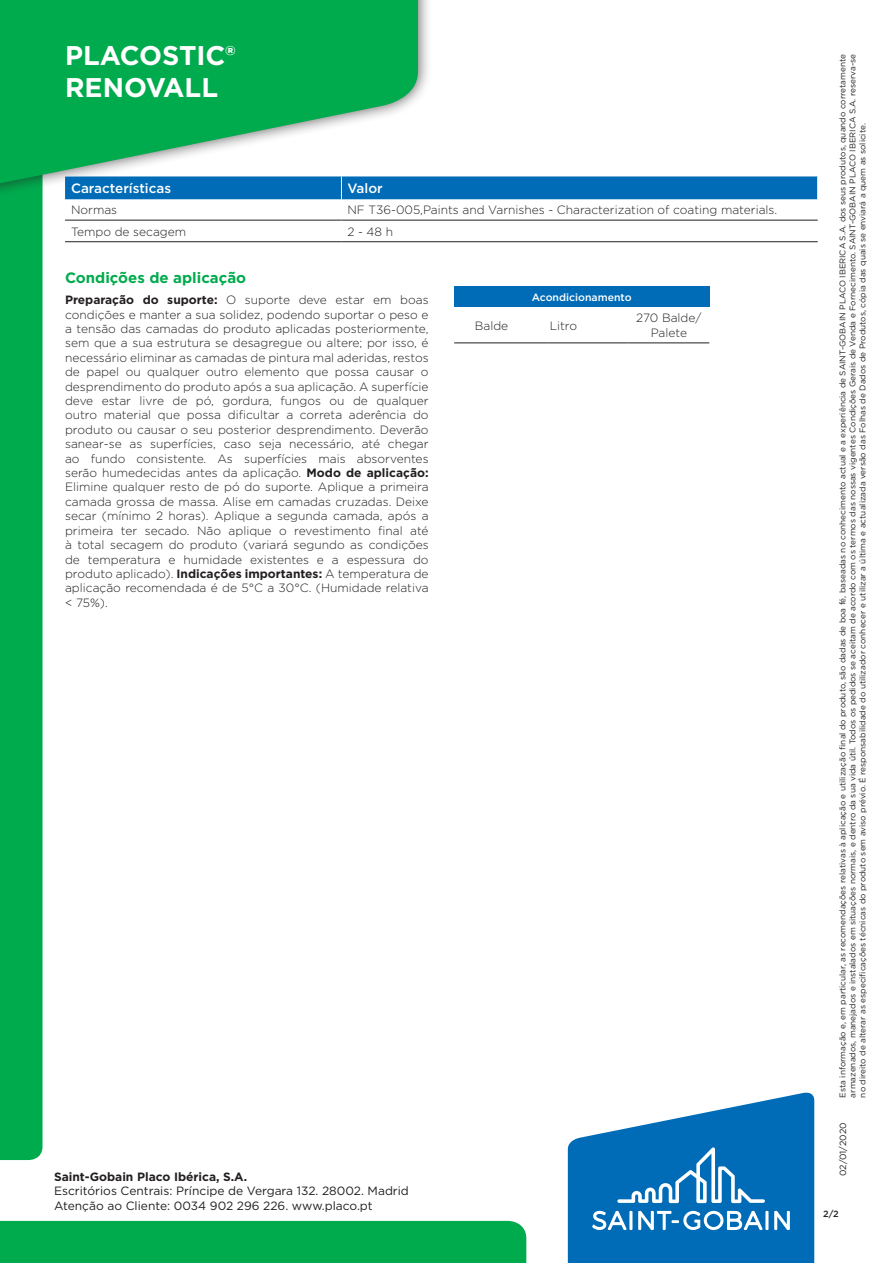
<style>
.page{position:relative;width:893px;height:1263px;background:#fff}
.page>*{position:absolute;margin:0;border:0;box-sizing:border-box;transform-origin:0 0}
.Product_Name_Small{font:700 27px/32.4px "Gotham";color:#fff}
.All_Titles{font:700 15px "Gotham";color:#00ab4d}
.t1{font:500 13.5px "Gotham";color:#fff}
.All_Attribute_Values{font:300 12px/14.4px "Gotham";color:#231f20;text-align:justify}
.t2{font:12px/14.4px "Gotham";color:#231f20}
.t3{font:700 12px "Gotham";color:#231f20}
.t4{font:500 10.5px "Gotham";color:#fff}
.t5{font:9px "Gotham";letter-spacing:-.005em;color:#231f20}
.t6{font:500 9px "Gotham";color:#231f20}
.t7{font:8.25px/9.9px "Gotham";color:#231f20;text-align:justify}
.s1{font-weight:700}
</style>
<div class="page">
<div style="left:0;top:255px;width:43px;height:905px;background:#00ab4d"></div>
<div style="left:0;top:1221px;width:526px;height:42px;background:#00ab4d"></div>
<div style="left:0;top:0;width:432px;height:255px;background:#231f20;opacity:.75"></div>
<svg style="left:0;top:0;width:418px;height:247px;fill:#00ab4d"></svg>
<svg style="left:568px;top:1092px;width:246px;height:171px"></svg>
<div style="left:65px;top:176px;width:753px;height:66px;background:#fff"></div>
<div style="left:65px;top:176px;width:753px;height:23px;background:#006cb7"></div>
<hr style="left:341px;top:220px;width:477px;height:1px;background:#231f20">
<hr style="left:65px;top:220px;width:276px;height:1px;background:#231f20">
<hr style="left:65px;top:241px;width:276px;height:1px;background:#231f20">
<hr style="left:341px;top:241px;width:477px;height:1px;background:#231f20">
<div style="left:454px;top:286px;width:255px;height:21px;background:#006cb7"></div>
<hr style="left:454px;top:343px;width:64px;height:1px;background:#231f20">
<hr style="left:518px;top:343px;width:30px;height:1px;background:#231f20">
<hr style="left:548px;top:343px;width:80px;height:1px;background:#231f20">
<hr style="left:628px;top:343px;width:81px;height:1px;background:#231f20">
<p class="Product_Name_Small" style="left:65px;top:39px;width:172px">PLACOSTIC®<br>RENOVALL</p>
<p class="t1" style="left:71px;top:180px;width:102px">Características</p>
<p class="t1" style="left:347px;top:180px;width:37px">Valor</p>
<p class="All_Attribute_Values" style="left:71px;top:202px;width:48px">Normas</p>
<p class="All_Attribute_Values" style="left:347px;top:202px;width:431px">NF T36-005,Paints and Varnishes - Characterization of coating materials.</p>
<p class="All_Attribute_Values" style="left:71px;top:224px;width:117px">Tempo de secagem</p>
<p class="All_Attribute_Values" style="left:347px;top:224px;width:47px">2 - 48 h</p>
<p class="All_Titles" style="left:65px;top:268px;width:183px">Condições de aplicação</p>
<p class="All_Attribute_Values" style="left:65px;top:292px;width:365px"><span class="s1">Preparação do suporte:</span> O suporte deve estar em boas condições e manter a sua solidez, podendo suportar o peso e a tensão das camadas do produto aplicadas posteriormente, sem que a sua estrutura se desagregue ou altere; por isso, é necessário eliminar as camadas de pintura mal aderidas, restos de papel ou qualquer outro elemento que possa causar o desprendimento do produto após a sua aplicação. A superfície deve estar livre de pó, gordura, fungos ou de qualquer outro material que possa dificultar a correta aderência do produto ou causar o seu posterior desprendimento. Deverão sanear-se as superfícies, caso seja necessário, até chegar ao fundo consistente. As superfícies mais absorventes serão humedecidas antes da aplicação. <span class="s1">Modo de aplicação:<br></span>Elimine qualquer resto de pó do suporte. Aplique a primeira camada grossa de massa. Alise em camadas cruzadas. Deixe secar (mínimo 2 horas). Aplique a segunda camada, após a primeira ter secado. Não aplique o revestimento final até à total secagem do produto (variará segundo as condições de temperatura e humidade existentes e a espessura do produto aplicado). <span class="s1">Indicações importantes:</span> A temperatura de aplicação recomendada é de 5°C a 30°C. (Humidade relativa &lt; 75%).</p>
<p class="t4" style="left:532px;top:290px;width:101px">Acondicionamento</p>
<p class="All_Attribute_Values" style="left:475px;top:318px;width:35px">Balde</p>
<p class="All_Attribute_Values" style="left:550px;top:318px;width:29px">Litro</p>
<p class="All_Attribute_Values" style="left:636px;top:311px;width:67px;text-align:center">270 Balde/<br>Palete</p>
<p class="t3" style="left:54px;top:1168px;width:195px">Saint-Gobain Placo Ibérica, S.A.</p>
<p class="t2" style="left:54px;top:1183px;width:356px">Escritórios Centrais: Príncipe de Vergara 132. 28002. Madrid<br>Atenção ao Cliente: 0034 902 296 226. www.placo.pt</p>
<p class="t7" style="left:837px;top:1097px;width:1045px;rotate:-90deg">Esta informação e, em particular, as recomendações relativas à aplicação e utilização final do produto, são dadas de boa fé, baseadas no conhecimento actual e a experiência de SAINT-GOBAIN PLACO IBERICA S.A. dos seus produtos, quando corretamente armazenados, manejados e instalados em situações normais, e dentro da sua vida útil. Todos os pedidos se aceitam de acordo com os termos das nossas vigentes Condições Gerais de Venda e Fornecimento. SAINT-GOBAIN PLACO IBERICA S.A. reserva-se no direito de alterar as especificações técnicas do produto sem aviso prévio. É responsabilidade do utilizador conhecer e utilizar a última e actualizada versão das Folhas de Dados de Produtos, cópia das quais se enviará a quem as solicite.</p>
<p class="t5" style="left:837px;top:1176px;width:55px;rotate:-90deg">02/01/2020</p>
<p class="t6" style="left:823px;top:1208px;width:17px">2/2</p>
</div>
